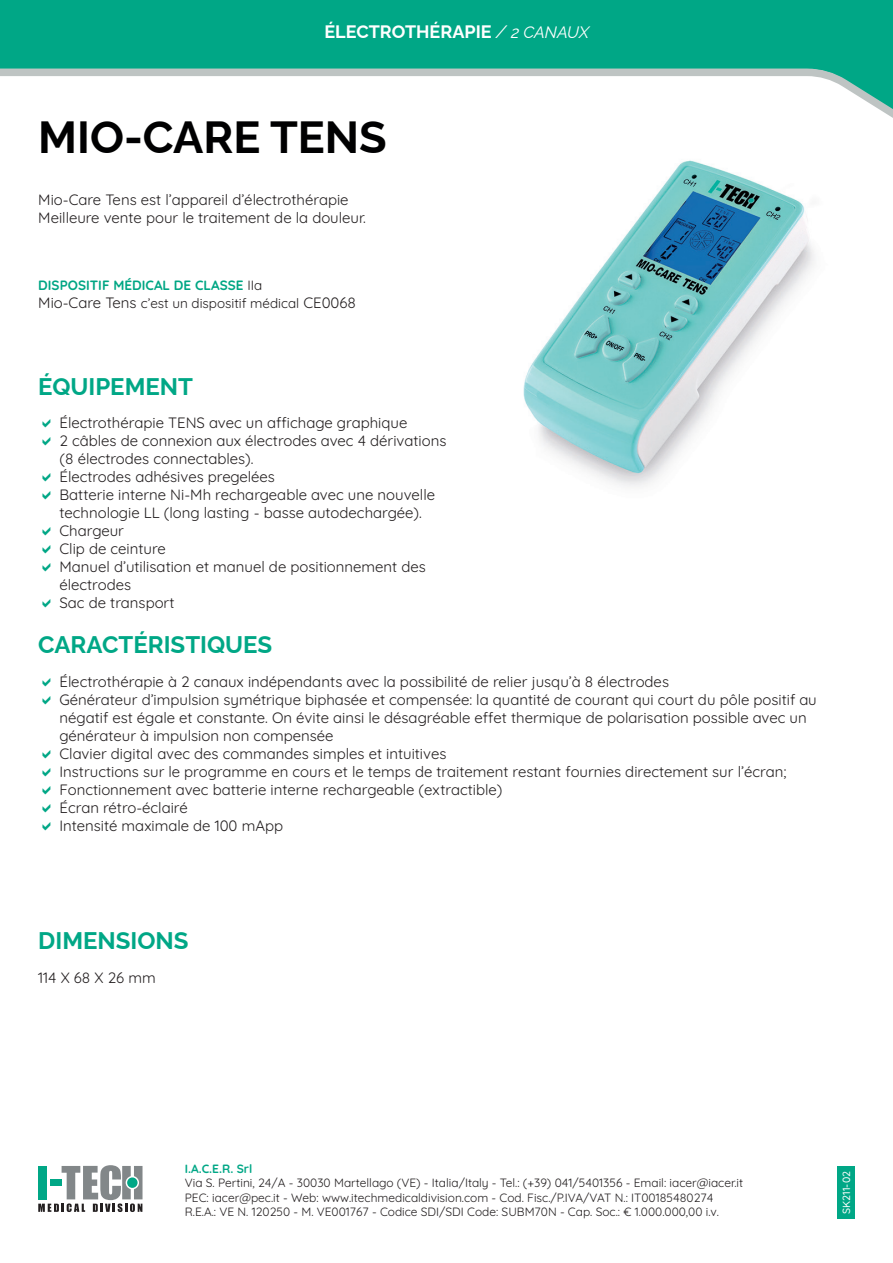
<style>
.page{position:relative;width:893px;height:1263px;background:#fff}
.page>*{position:absolute;margin:0;border:0;box-sizing:border-box;transform-origin:0 0}
.t1{font:700 45px "Raleway";color:#000001}
.t2{font:700 24px "Raleway";color:#00a786}
.t3{font:700 18px "Raleway";color:#fff}
.t4{font:15px/18px "Quicksand";color:#231f20}
.t5{font:13.5px/18px "Quicksand";color:#231f20}
.t6{font:12px/14.4px "Quicksand";color:#231f20}
.t7{font:700 12px "Quicksand";color:#00a786}
.t8{font:500 10.5px "Quicksand";color:#fff}
.s1{font-weight:400;font-style:italic}
.s2{font-weight:400;font-style:italic;font-size:16.5px}
.s3{font-weight:700;color:#00a684}
.s4{font-size:15px}
</style>
<div class="page">
<div style="left:0;top:0;width:893px;height:65px;background:#00a786"></div>
<svg style="left:0;top:65px;width:893px;height:53px"></svg>
<svg style="left:38px;top:1165px;width:105px;height:47px"></svg>
<div style="left:837px;top:1166px;width:18px;height:53px;background:#00a786"></div>
<img style="left:523px;top:160px;width:292px;height:327px">
<p class="t3" style="left:324px;top:17px;width:266px">ÉLECTROTHÉRAPIE <span class="s1">/</span> <span class="s2">2 CANAUX</span></p>
<h1 class="t1" style="left:38px;top:101px;width:350px">MIO-CARE TENS</h1>
<p class="t4" style="left:38px;top:189px;width:329px">Mio-Care Tens est l’appareil d’électrothérapie<br>Meilleure vente pour le traitement de la douleur.</p>
<p class="t5" style="left:38px;top:275px;width:319px"><span class="s3">DISPOSITIF MÉDICAL DE CLASSE</span> IIa<br><span class="s4">Mio-Care Tens</span> c’est un dispositif médical <span class="s4">CE0068</span></p>
<h2 class="t2" style="left:38px;top:368px;width:156px">ÉQUIPEMENT</h2>
<p class="t4" style="left:60px;top:412px;width:388px">Électrothérapie TENS avec un affichage graphique<br>2 câbles de connexion aux électrodes avec 4 dérivations (8 électrodes connectables).<br>Électrodes adhésives pregelées<br>Batterie interne Ni-Mh rechargeable avec une nouvelle technologie LL (long lasting - basse autodechargée).<br>Chargeur<br>Clip de ceinture<br>Manuel d’utilisation et manuel de positionnement des électrodes<br>Sac de transport</p>
<h2 class="t2" style="left:38px;top:625px;width:236px">CARACTÉRISTIQUES</h2>
<p class="t4" style="left:60px;top:671px;width:759px">Électrothérapie à 2 canaux indépendants avec la possibilité de relier jusqu’à 8 électrodes<br>Générateur d’impulsion symétrique biphasée et compensée: la quantité de courant qui court du pôle positif au négatif est égale et constante. On évite ainsi le désagréable effet thermique de polarisation possible avec un générateur à impulsion non compensée<br>Clavier digital avec des commandes simples et intuitives<br>Instructions sur le programme en cours et le temps de traitement restant fournies directement sur l’écran; Fonctionnement avec batterie interne rechargeable (extractible)<br>Écran rétro-éclairé<br>Intensité maximale de 100 mApp</p>
<h2 class="t2" style="left:38px;top:921px;width:152px">DIMENSIONS</h2>
<p class="t4" style="left:38px;top:967px;width:119px">114 X 68 X 26 mm</p>
<p class="t7" style="left:185px;top:1159px;width:69px">I.A.C.E.R. Srl</p>
<p class="t6" style="left:185px;top:1174px;width:560px">Via S. Pertini, 24/A - 30030 Martellago (VE) - Italia/Italy - Tel.: (+39) 041/5401356 - Email: iacer@iacer.it<br>PEC: iacer@pec.it - Web: www.itechmedicaldivision.com - Cod. Fisc./P.IVA/VAT N.: IT00185480274<br>R.E.A.: VE N. 120250 - M. VE001767 - Codice SDI/SDI Code: SUBM70N - Cap. Soc.: € 1.000.000,00 i.v.</p>
<p class="t8" style="left:838px;top:1213px;width:44px;rotate:-90deg">SK211-02</p>
</div>
